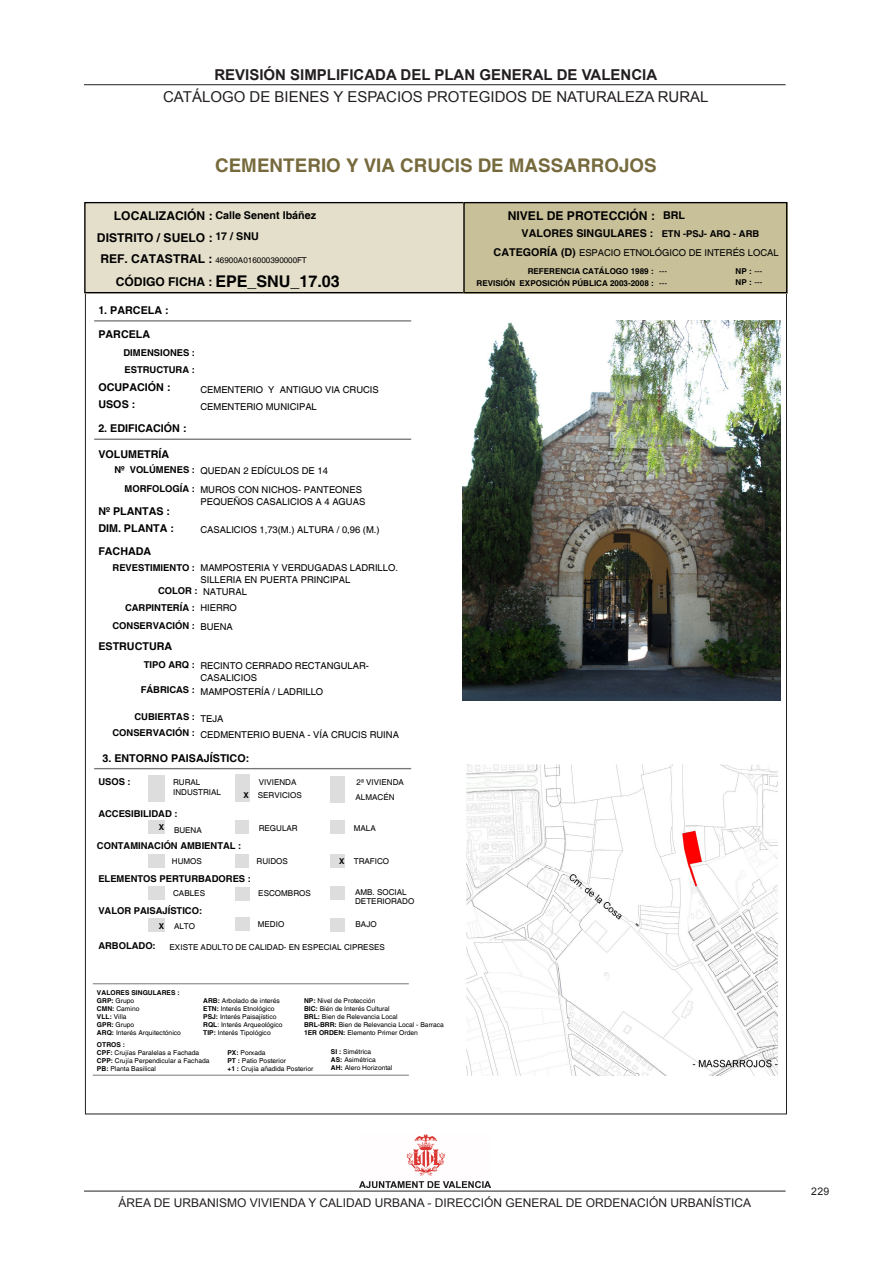
<style>
.page{position:relative;width:893px;height:1263px;background:#fff}
.page>*{position:absolute;margin:0;border:0;box-sizing:border-box;transform-origin:0 0}
.t1{font:700 18.75px "Helvetica";letter-spacing:.005em;color:#766a3d}
.t2{font:700 16.2px "Helvetica";color:#000}
.t3{font:15px "Arial";color:#231f20}
.t4{font:700 15px "Arial";color:#231f20}
.t5{font:700 12.15px "Helvetica";color:#000}
.t6{font:12px "Arial";color:#231f20}
.t7{font:700 10.8px/17.5px "Helvetica";color:#000}
.t8{font:10.5px "Arial";color:#231f20}
.t9{font:9.45px/18.9px "Helvetica";color:#000}
.t10{font:700 9.45px/17.4px "Helvetica";letter-spacing:-.005em;color:#000}
.t11{font:8.1px/9.3px "Helvetica";color:#000}
.t12{font:700 8.1px/10.8px "Helvetica";letter-spacing:.005em;color:#000}
.t13{font:6.75px/8.1px "Helvetica";color:#000}
.t14{font:700 6.75px "Helvetica";letter-spacing:.005em;color:#000}
.s1{font-size:12.15px}
.s2{font-size:10.8px}
.s3{font-weight:700;font-size:12.15px}
.s4{font-weight:700}
.s5{font-weight:400}
.s6{font-weight:700;font-size:10.8px}
.s7{font-size:9.45px}
</style>
<div class="page">
<hr style="left:84px;top:84px;width:702px;height:1px;background:#231f20">
<hr style="left:84px;top:1191px;width:702px;height:1px;background:#231f20">
<img style="left:359px;top:1134px;width:131px;height:53px">
<img style="left:463px;top:321px;width:317px;height:379px">
<img style="left:467px;top:764px;width:311px;height:311px">
<hr style="left:94px;top:320px;width:317px;height:2px;background:#777">
<hr style="left:94px;top:768px;width:317px;height:1px;background:#777">
<div style="left:149px;top:775px;width:16px;height:27px;background:#ddd"></div>
<div style="left:235px;top:788px;width:15px;height:14px;background:#ddd"></div>
<div style="left:330px;top:789px;width:15px;height:14px;background:#ddd"></div>
<div style="left:149px;top:820px;width:16px;height:14px;background:#ddd"></div>
<div style="left:235px;top:820px;width:13px;height:14px;background:#ddd"></div>
<div style="left:330px;top:820px;width:15px;height:14px;background:#ddd"></div>
<div style="left:149px;top:854px;width:16px;height:13px;background:#ddd"></div>
<div style="left:235px;top:854px;width:13px;height:13px;background:#ddd"></div>
<div style="left:330px;top:854px;width:15px;height:13px;background:#ddd"></div>
<div style="left:149px;top:886px;width:16px;height:14px;background:#ddd"></div>
<div style="left:235px;top:888px;width:15px;height:13px;background:#ddd"></div>
<div style="left:330px;top:886px;width:15px;height:14px;background:#ddd"></div>
<div style="left:149px;top:918px;width:16px;height:14px;background:#ddd"></div>
<div style="left:235px;top:917px;width:15px;height:14px;background:#ddd"></div>
<div style="left:330px;top:918px;width:15px;height:14px;background:#ddd"></div>
<div style="left:235px;top:775px;width:15px;height:13px;background:#ddd"></div>
<div style="left:330px;top:776px;width:15px;height:13px;background:#ddd"></div>
<hr style="left:94px;top:439px;width:317px;height:1px;background:#777">
<hr style="left:93px;top:983px;width:316px;height:1px;background:#777">
<hr style="left:93px;top:1075px;width:316px;height:1px;background:#777">
<div style="left:84px;top:202px;width:381px;height:91px;background:#e4dfcb"></div>
<div style="left:84px;top:202px;width:381px;height:91px;border:1px solid #000"></div>
<div style="left:463px;top:202px;width:324px;height:91px;background:#c8c099"></div>
<div style="left:463px;top:202px;width:324px;height:91px;border:1px solid #000"></div>
<h3 class="t4" style="left:214px;top:65px;width:444px">REVISIÓN SIMPLIFICADA DEL PLAN GENERAL DE VALENCIA</h3>
<h3 class="t3" style="left:163px;top:87px;width:547px">CATÁLOGO DE BIENES Y ESPACIOS PROTEGIDOS DE NATURALEZA RURAL</h3>
<p class="t1" style="left:215px;top:154px;width:443px">CEMENTERIO Y VIA CRUCIS DE MASSARROJOS</p>
<p class="t7" style="left:114px;top:207px;width:204px"><span class="s1">LOCALIZACIÓN :</span> Calle Senent Ibáñez</p>
<p class="t5" style="left:97px;top:230px;width:163px">DISTRITO / SUELO : <span class="s2">17 / SNU</span></p>
<p class="t11" style="left:100px;top:256px;width:208px"><span class="s3">REF. CATASTRAL :</span> 46900A016000390000FT</p>
<p class="t5" style="left:116px;top:274px;width:98px">CÓDIGO FICHA :</p>
<p class="t2" style="left:215px;top:272px;width:126px">EPE_SNU_17.03</p>
<p class="t7" style="left:98px;top:302px;width:72px">1. PARCELA :</p>
<p class="t7" style="left:98px;top:326px;width:53px">PARCELA</p>
<p class="t10" style="left:125px;top:362px;width:72px">ESTRUCTURA :</p>
<p class="t10" style="left:124px;top:344px;width:73px">DIMENSIONES :</p>
<p class="t7" style="left:98px;top:379px;width:74px">OCUPACIÓN :<br>USOS :</p>
<p class="t7" style="left:98px;top:420px;width:90px">2. EDIFICACIÓN :</p>
<p class="t9" style="left:200px;top:381px;width:180px">CEMENTERIO Y ANTIGUO VIA CRUCIS</p>
<p class="t9" style="left:200px;top:397px;width:118px">CEMENTERIO MUNICIPAL</p>
<p class="t7" style="left:98px;top:446px;width:72px">VOLUMETRÍA</p>
<p class="t9" style="left:125px;top:462px;width:239px;text-indent:-10px"><span class="s4">Nº VOLÚMENES :</span> QUEDAN 2 EDÍCULOS DE 14<br><sup>MORFOLOGÍA</sup> <sup>:</sup> MUROS CON NICHOS- PANTEONES</p>
<p class="t9" style="left:200px;top:493px;width:166px">PEQUEÑOS CASALICIOS A 4 AGUAS</p>
<p class="t7" style="left:98px;top:502px;width:77px">Nº PLANTAS :<br>DIM. PLANTA :</p>
<p class="t9" style="left:200px;top:521px;width:181px">CASALICIOS 1,73(M.) ALTURA / 0,96 (M.)</p>
<p class="t7" style="left:98px;top:543px;width:54px">FACHADA</p>
<p class="t9" style="left:113px;top:558px;width:287px"><span class="s4">REVESTIMIENTO :</span> MAMPOSTERIA Y VERDUGADAS LADRILLO.</p>
<p class="t9" style="left:200px;top:571px;width:151px">SILLERIA EN PUERTA PRINCIPAL</p>
<p class="t9" style="left:158px;top:583px;width:90px"><span class="s4">COLOR :</span> NATURAL</p>
<p class="t10" style="left:112px;top:600px;width:126px;text-indent:13px">CARPINTERÍA : <span class="s5">HIERRO<br></span>CONSERVACIÓN :</p>
<p class="t7" style="left:98px;top:638px;width:75px">ESTRUCTURA</p>
<p class="t9" style="left:200px;top:660px;width:170px;line-height:12.1px;text-indent:-57px"><span class="s4">TIPO ARQ :</span> RECINTO CERRADO RECTANGULAR-<br>CASALICIOS</p>
<p class="t9" style="left:141px;top:682px;width:184px"><sup>FÁBRICAS</sup> <sup>:</sup> MAMPOSTERÍA / LADRILLO</p>
<p class="t9" style="left:112px;top:708px;width:288px;line-height:17.5px;text-indent:22px"><span class="s4">CUBIERTAS :</span> TEJA<br><span class="s4">CONSERVACIÓN :</span> CEDMENTERIO BUENA - VÍA CRUCIS RUINA</p>
<p class="t9" style="left:200px;top:618px;width:34px">BUENA</p>
<p class="t7" style="left:102px;top:750px;width:148px">3. ENTORNO PAISAJÍSTICO:</p>
<p class="t10" style="left:98px;top:773px;width:34px">USOS :</p>
<p class="t11" style="left:173px;top:777px;width:49px;line-height:10.8px">RURAL<br>INDUSTRIAL</p>
<p class="t11" style="left:259px;top:777px;width:39px">VIVIENDA</p>
<p class="t11" style="left:357px;top:777px;width:49px">2ª VIVIENDA</p>
<p class="t11" style="left:244px;top:791px;width:60px"><span class="s4">X</span> SERVICIOS</p>
<p class="t11" style="left:356px;top:792px;width:41px">ALMACÉN</p>
<p class="t10" style="left:98px;top:805px;width:81px">ACCESIBILIDAD :</p>
<p class="t11" style="left:159px;top:826px;width:44px"><sup>X</sup> BUENA</p>
<p class="t11" style="left:259px;top:823px;width:41px">REGULAR</p>
<p class="t11" style="left:354px;top:823px;width:23px">MALA</p>
<p class="t11" style="left:172px;top:857px;width:31px">HUMOS</p>
<p class="t11" style="left:257px;top:857px;width:33px">RUIDOS</p>
<p class="t11" style="left:339px;top:857px;width:52px"><span class="s4">X</span> TRAFICO</p>
<p class="t11" style="left:173px;top:889px;width:33px">CABLES</p>
<p class="t11" style="left:258px;top:889px;width:54px">ESCOMBROS</p>
<p class="t11" style="left:159px;top:921px;width:38px"><span class="s4">X</span> ALTO</p>
<p class="t11" style="left:258px;top:920px;width:28px">MEDIO</p>
<p class="t11" style="left:356px;top:920px;width:23px">BAJO</p>
<p class="t10" style="left:97px;top:838px;width:146px">CONTAMINACIÓN AMBIENTAL :</p>
<p class="t10" style="left:98px;top:870px;width:154px">ELEMENTOS PERTURBADORES :</p>
<p class="t11" style="left:355px;top:888px;width:61px">AMB. SOCIAL<br>DETERIORADO</p>
<p class="t10" style="left:98px;top:902px;width:105px">VALOR PAISAJÍSTICO:</p>
<p class="t10" style="left:98px;top:937px;width:59px">ARBOLADO:</p>
<p class="t11" style="left:170px;top:943px;width:217px">EXISTE ADULTO DE CALIDAD- EN ESPECIAL CIPRESES</p>
<p class="t14" style="left:97px;top:988px;width:84px">VALORES SINGULARES :</p>
<p class="t13" style="left:97px;top:996px;width:85px"><span class="s4">GRP:</span> Grupo<br><span class="s4">CMN:</span> Camino<br><span class="s4">VLL:</span> Villa<br><span class="s4">GPR:</span> Grupo<br><span class="s4">ARQ:</span> Interés Arquitectónico</p>
<p class="t13" style="left:203px;top:996px;width:81px"><span class="s4">ARB:</span> Arbolado de interés<br><span class="s4">ETN:</span> Interés Etnológico<br><span class="s4">PSJ:</span> Interés Paisajístico<br><span class="s4">RQL</span>: Interés Arqueológico<br><span class="s4">TIP:</span> Interés Tipológico</p>
<p class="t13" style="left:304px;top:996px;width:141px"><span class="s4">NP:</span> Nivel de Protección<br><span class="s4">BIC:</span> Bién de Interés Cultural<br><span class="s4">BRL:</span> Bien de Relevancia Local<br><span class="s4">BRL-BRR:</span> Bien de Relevancia Local - Barraca<br><span class="s4">1ER ORDEN:</span> Elemento Primer Orden</p>
<p class="t13" style="left:331px;top:1047px;width:63px"><span class="s4">SI :</span> Simétrica<br><span class="s4">AS:</span> Asimétrica<br><span class="s4">AH:</span> Alero Horizontal</p>
<p class="t14" style="left:97px;top:1040px;width:30px">OTROS :</p>
<p class="t13" style="left:97px;top:1049px;width:114px"><span class="s4">CPF:</span> Crujías Paralelas a Fachada<br><span class="s4">CPP:</span> Crujía Perpendicular a Fachada<br><span class="s4">PB:</span> Planta Basilical</p>
<p class="t13" style="left:227px;top:1049px;width:87px"><span class="s4">PX:</span> Porxada<br><span class="s4">PT :</span> Patio Posterior<br><span class="s4">+1 :</span> Crujía añadida Posterior</p>
<p class="t5" style="left:508px;top:208px;width:179px">NIVEL DE PROTECCIÓN : <span class="s2">BRL</span></p>
<p class="t9" style="left:494px;top:244px;width:287px"><span class="s6">CATEGORÍA (D)</span> ESPACIO ETNOLÓGICO DE INTERÉS LOCAL</p>
<p class="t12" style="left:477px;top:278px;width:192px">REVISIÓN EXPOSICIÓN PÚBLICA 2003-2008 : <span class="s5">---</span></p>
<p class="t7" style="left:522px;top:225px;width:239px">VALORES SINGULARES : <span class="s7">ETN -PSJ- ARQ - ARB</span></p>
<p class="t12" style="left:528px;top:266px;width:141px">REFERENCIA CATÁLOGO 1989 : <span class="s5">---</span></p>
<p class="t12" style="left:736px;top:266px;width:28px">NP : <span class="s5">---<br></span>NP : <span class="s5">---</span></p>
<h3 class="t6" style="left:118px;top:1195px;width:634px">ÁREA DE URBANISMO VIVIENDA Y CALIDAD URBANA - DIRECCIÓN GENERAL DE ORDENACIÓN URBANÍSTICA</h3>
<h3 class="t8" style="left:811px;top:1184px;width:19px">229</h3>
</div>
